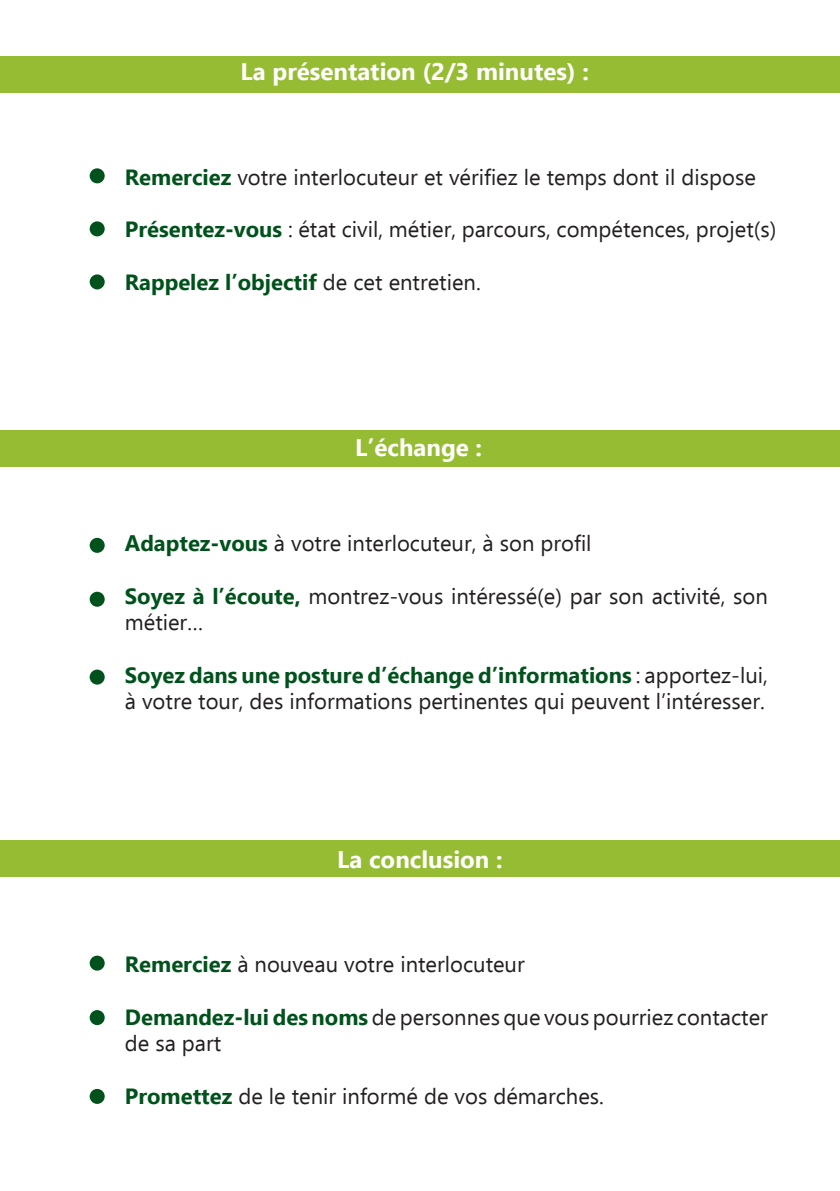
<style>
.page{position:relative;width:840px;height:1191px;background:#fff}
.page>*{position:absolute;margin:0;border:0;box-sizing:border-box;transform-origin:0 0}
.t1{font:700 24px "Ebrima";color:#fff}
.t2{font:22px/26.4px "Ebrima";color:#231f20}
.t3{font:700 22px "Ebrima";color:#00521c}
.s1{font-weight:700;color:#00521c}
.s2{font-weight:400;color:#231f20}
</style>
<div class="page">
<div style="left:0;top:56px;width:839px;height:37px;background:#96bc33"></div>
<div style="left:0;top:430px;width:839px;height:36px;background:#96bc33"></div>
<div style="left:0;top:840px;width:839px;height:37px;background:#96bc33"></div>
<div style="left:90px;top:168px;width:15px;height:15px;background:#00521c;border-radius:50%"></div>
<div style="left:90px;top:221px;width:15px;height:15px;background:#00521c;border-radius:50%"></div>
<div style="left:90px;top:274px;width:15px;height:15px;background:#00521c;border-radius:50%"></div>
<div style="left:90px;top:538px;width:15px;height:15px;background:#00521c;border-radius:50%"></div>
<div style="left:90px;top:592px;width:15px;height:15px;background:#00521c;border-radius:50%"></div>
<div style="left:90px;top:669px;width:15px;height:15px;background:#00521c;border-radius:50%"></div>
<div style="left:90px;top:955px;width:15px;height:15px;background:#00521c;border-radius:50%"></div>
<div style="left:90px;top:1010px;width:15px;height:15px;background:#00521c;border-radius:50%"></div>
<div style="left:90px;top:1089px;width:15px;height:15px;background:#00521c;border-radius:50%"></div>
<p class="t1" style="left:240px;top:54px;width:349px">La présentation (2/3 minutes) :</p>
<p class="t2" style="left:125px;top:163px;width:632px"><span class="s1">Remerciez</span> votre interlocuteur et vérifiez le temps dont il dispose</p>
<p class="t2" style="left:125px;top:216px;width:652px"><span class="s1">Présentez-vous</span> : état civil, métier, parcours, compétences, projet(s)</p>
<p class="t3" style="left:125px;top:266px;width:357px">Rappelez l’objectif <span class="s2">de cet entretien.</span></p>
<p class="t1" style="left:355px;top:429px;width:128px">L’échange :</p>
<p class="t2" style="left:125px;top:529px;width:468px"><span class="s1">Adaptez-vous</span> à votre interlocuteur, à son profil</p>
<p class="t2" style="left:125px;top:582px;width:644px"><span class="s1">Soyez à l’écoute,</span> montrez-vous intéressé(e) par son activité, son métier…</p>
<p class="t2" style="left:125px;top:661px;width:644px"><span class="s1">Soyez dans une posture d’échange d’informations</span> : apportez-lui, à votre tour, des informations pertinentes qui peuvent l’intéresser.</p>
<p class="t1" style="left:337px;top:841px;width:167px">La conclusion :</p>
<p class="t2" style="left:125px;top:950px;width:401px"><span class="s1">Remerciez</span> à nouveau votre interlocuteur</p>
<p class="t2" style="left:125px;top:1003px;width:644px"><span class="s1">Demandez-lui des noms</span> de personnes que vous pourriez contacter de sa part</p>
<p class="t2" style="left:125px;top:1082px;width:480px"><span class="s1">Promettez</span> de le tenir informé de vos démarches.</p>
</div>
